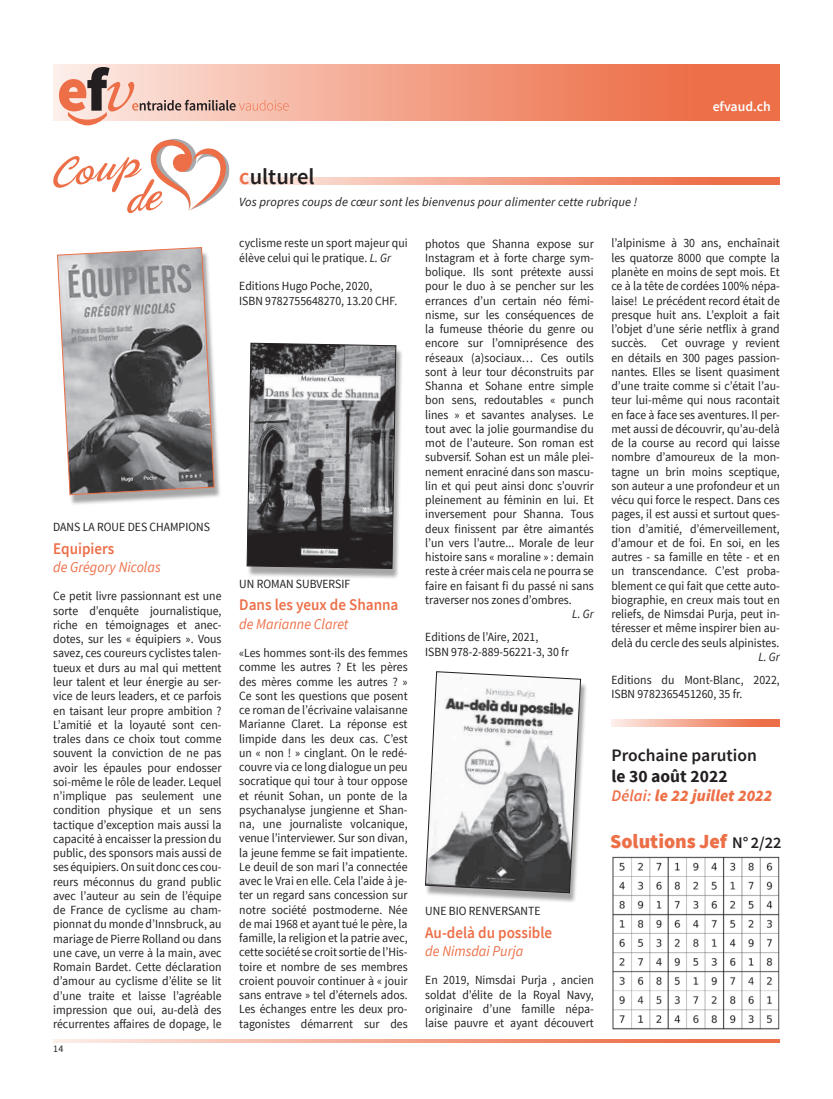
<style>
.page{position:relative;width:833px;height:1099px;background:#fff}
.page>*{position:absolute;margin:0;border:0;box-sizing:border-box;transform-origin:0 0}
.t1{font:600 22.5px "Source Sans Pro";color:#231f20}
.t2{font:900 20px "Source Sans Pro";color:#ed6f48}
.t3{font:600 17.5px "Source Sans Pro";color:#231f20}
.t4{font:700 17.5px "Source Sans Pro";color:#231f20}
.t5{font:600 16.25px "Source Sans Pro";color:#ed6f48;scale:.93 1}
.t6{font:italic 900 16.25px "Source Sans Pro";letter-spacing:.01em;color:#ed6f48}
.t7{font:italic 15px "Source Sans Pro";color:#ed6f48;scale:.94 1}
.t8{font:600 13.75px "Source Sans Pro";color:#fff}
.t9{font:12.5px/14.2px "Source Sans Pro";color:#231f20;text-align:justify;scale:.94 1}
.t10{font:italic 12.5px "Source Sans Pro";letter-spacing:.01em;color:#231f20}
.t11{font:italic 12.5px "Source Sans Pro";letter-spacing:.01em;color:#231f20;scale:.94 1}
.t12{font:10px "Source Sans Pro";color:#231f20}
.s1{color:#ed6f48}
.s2{font-style:italic}
.s3{font-weight:600}
.s4{font-weight:600;font-size:16.25px;color:#231f20}
</style>
<div class="page">
<svg style="left:53px;top:64px;width:727px;height:56px;background:#f08f71"></svg>
<svg style="left:59px;top:67px;width:230px;height:58px;background:#e9bfb2"></svg>
<svg style="left:53px;top:1039px;width:727px;height:4px;background:#f3a48b"></svg>
<svg style="left:53px;top:138px;width:177px;height:75px"></svg>
<svg style="left:239px;top:177px;width:541px;height:7px;background:#f3a48b"></svg>
<div style="left:246px;top:346px;width:157px;height:233px;background:#231f20;opacity:.4"></div>
<svg style="left:246px;top:342px;width:150px;height:227px;background:#767678"></svg>
<div style="left:425px;top:675px;width:163px;height:228px;background:#231f20;opacity:.4"></div>
<svg style="left:425px;top:671px;width:156px;height:222px"></svg>
<div style="left:57px;top:251px;width:164px;height:254px;background:#231f20;opacity:.4"></div>
<svg style="left:57px;top:247px;width:158px;height:248px;background:#989698"></svg>
<img style="left:612px;top:856px;width:168px;height:174px">
<svg style="left:611px;top:719px;width:169px;height:7px"></svg>
<p class="t8" style="left:712px;top:97px;width:60px">efvaud.ch</p>
<p class="t9" style="left:53px;top:520px;width:168px">DANS LA ROUE DES CHAMPIONS</p>
<h3 class="t5" style="left:53px;top:538px;width:67px">Equipiers</h3>
<p class="t7" style="left:53px;top:557px;width:116px">de Grégory Nicolas</p>
<p class="t9" style="left:53px;top:589px;width:181px">Ce petit livre passionnant est une sorte d’enquête journalistique, riche en témoignages et anec&shy;dotes, sur les « équipiers ». Vous savez, ces coureurs cyclistes talen&shy;tueux et durs au mal qui mettent leur talent et leur énergie au ser&shy;vice de leurs leaders, et ce parfois en taisant leur propre ambition ?<br>L’amitié et la loyauté sont cen&shy;trales dans ce choix tout comme souvent la conviction de ne pas avoir les épaules pour endosser soi-même le rôle de leader. Lequel n’implique pas seulement une condition physique et un sens tactique d’exception mais aussi la capacité à encaisser la pression du public, des sponsors mais aussi de ses équipiers. On suit donc ces cou&shy;reurs méconnus du grand public avec l’auteur au sein de l’équipe de France de cyclisme au cham&shy;pionnat du monde d’Innsbruck, au mariage de Pierre Rolland ou dans une cave, un verre à la main, avec Romain Bardet. Cette déclaration d’amour au cyclisme d’élite se lit d’une traite et laisse l’agréable impression que oui, au-delà des récurrentes affaires de dopage, le</p>
<p class="t12" style="left:53px;top:1041px;width:12px">14</p>
<h1 class="t1" style="left:239px;top:162px;width:77px"><span class="s1">c</span>ulturel</h1>
<p class="t10" style="left:239px;top:194px;width:400px">Vos propres coups de cœur sont les bienvenus pour alimenter cette rubrique !</p>
<p class="t9" style="left:239px;top:236px;width:181px">cyclisme reste un sport majeur qui élève celui qui le pratique. <span class="s2">L. Gr</span></p>
<p class="t9" style="left:239px;top:279px;width:170px">Editions Hugo Poche, 2020,<br>ISBN 9782755648270, 13.20 CHF.</p>
<p class="t9" style="left:239px;top:577px;width:119px">UN ROMAN SUBVERSIF</p>
<h3 class="t5" style="left:239px;top:595px;width:173px">Dans les yeux de Shanna</h3>
<p class="t7" style="left:239px;top:614px;width:118px">de Marianne Claret</p>
<p class="t9" style="left:239px;top:646px;width:181px">«Les hommes sont-ils des femmes comme les autres ? Et les pères des mères comme les autres ? » Ce sont les questions que posent ce roman de l’écrivaine valaisanne Marianne Claret. La réponse est limpide dans les deux cas. C’est un « non ! » cinglant. On le redé&shy;couvre via ce long dialogue un peu socratique qui tour à tour oppose et réunit Sohan, un ponte de la psychanalyse jungienne et Shan&shy;na, une journaliste volcanique, venue l’interviewer. Sur son divan, la jeune femme se fait impatiente.<br>Le deuil de son mari l’a connectée avec le Vrai en elle. Cela l’aide à je&shy;ter un regard sans concession sur notre société postmoderne. Née de mai 1968 et ayant tué le père, la famille, la religion et la patrie avec, cette société se croit sortie de l’His&shy;toire et nombre de ses membres croient pouvoir continuer à « jouir sans entrave » tel d’éternels ados.<br>Les échanges entre les deux pro&shy;tagonistes démarrent sur des</p>
<p class="t9" style="left:425px;top:236px;width:181px">photos que Shanna expose sur Instagram et à forte charge sym&shy;bolique. Ils sont prétexte aussi pour le duo à se pencher sur les errances d’un certain néo fémi&shy;nisme, sur les conséquences de la fumeuse théorie du genre ou encore sur l’omniprésence des réseaux (a)sociaux… Ces outils sont à leur tour déconstruits par Shanna et Sohane entre simple bon sens, redoutables « punch lines » et savantes analyses. Le tout avec la jolie gourmandise du mot de l’auteure. Son roman est subversif. Sohan est un mâle plei&shy;nement enraciné dans son mascu&shy;lin et qui peut ainsi donc s’ouvrir pleinement au féminin en lui. Et inversement pour Shanna. Tous deux finissent par être aimantés l’un vers l’autre... Morale de leur histoire sans « moraline » : demain reste à créer mais cela ne pourra se faire en faisant fi du passé ni sans traverser nos zones d’ombres.</p>
<p class="t11" style="left:572px;top:606px;width:24px">L. Gr</p>
<p class="t9" style="left:425px;top:630px;width:154px">Editions de l’Aire, 2021,<br>ISBN 978-2-889-56221-3, 30 fr</p>
<p class="t9" style="left:611px;top:236px;width:181px">l’alpinisme à 30 ans, enchaînait les quatorze 8000 que compte la planète en moins de sept mois. Et ce à la tête de cordées 100% népa&shy;laise! Le précédent record était de presque huit ans. L’exploit a fait l’objet d’une série netflix à grand succès. Cet ouvrage y revient en détails en 300 pages passion&shy;nantes. Elles se lisent quasiment d’une traite comme si c’était l’au&shy;teur lui-même qui nous racontait en face à face ses aventures. Il per&shy;met aussi de découvrir, qu’au-delà de la course au record qui laisse nombre d’amoureux de la mon&shy;tagne un brin moins sceptique, son auteur a une profondeur et un vécu qui force le respect. Dans ces pages, il est aussi et surtout ques&shy;tion d’amitié, d’émerveillement, d’amour et de foi. En soi, en les autres - sa famille en tête - et en un transcendance. C’est proba&shy;blement ce qui fait que cette auto&shy;biographie, en creux mais tout en reliefs, de Nimsdai Purja, peut in&shy;téresser et même inspirer bien au&shy;delà du cercle des seuls alpinistes.</p>
<p class="t11" style="left:758px;top:649px;width:24px">L. Gr</p>
<p class="t9" style="left:611px;top:673px;width:181px">Editions du Mont-Blanc, 2022,<br>ISBN 9782365451260, 35 fr.</p>
<h3 class="t3" style="left:611px;top:744px;width:147px">Prochaine parution</h3>
<h3 class="t4" style="left:611px;top:764px;width:118px">le 30 août 2022</h3>
<h3 class="t6" style="left:611px;top:785px;width:162px"><span class="s3">Délai:</span> le 22 juillet 2022</h3>
<h2 class="t2" style="left:610px;top:828px;width:173px">Solutions Jef <span class="s4">N° 2/22</span></h2>
<p class="t9" style="left:425px;top:904px;width:124px">UNE BIO RENVERSANTE</p>
<h3 class="t5" style="left:425px;top:922px;width:138px">Au-delà du possible</h3>
<p class="t7" style="left:425px;top:941px;width:106px">de Nimsdai Purja</p>
<p class="t9" style="left:425px;top:973px;width:181px">En 2019, Nimsdai Purja , ancien soldat d’élite de la Royal Navy, originaire d’une famille népa&shy;laise pauvre et ayant découvert</p>
</div>
